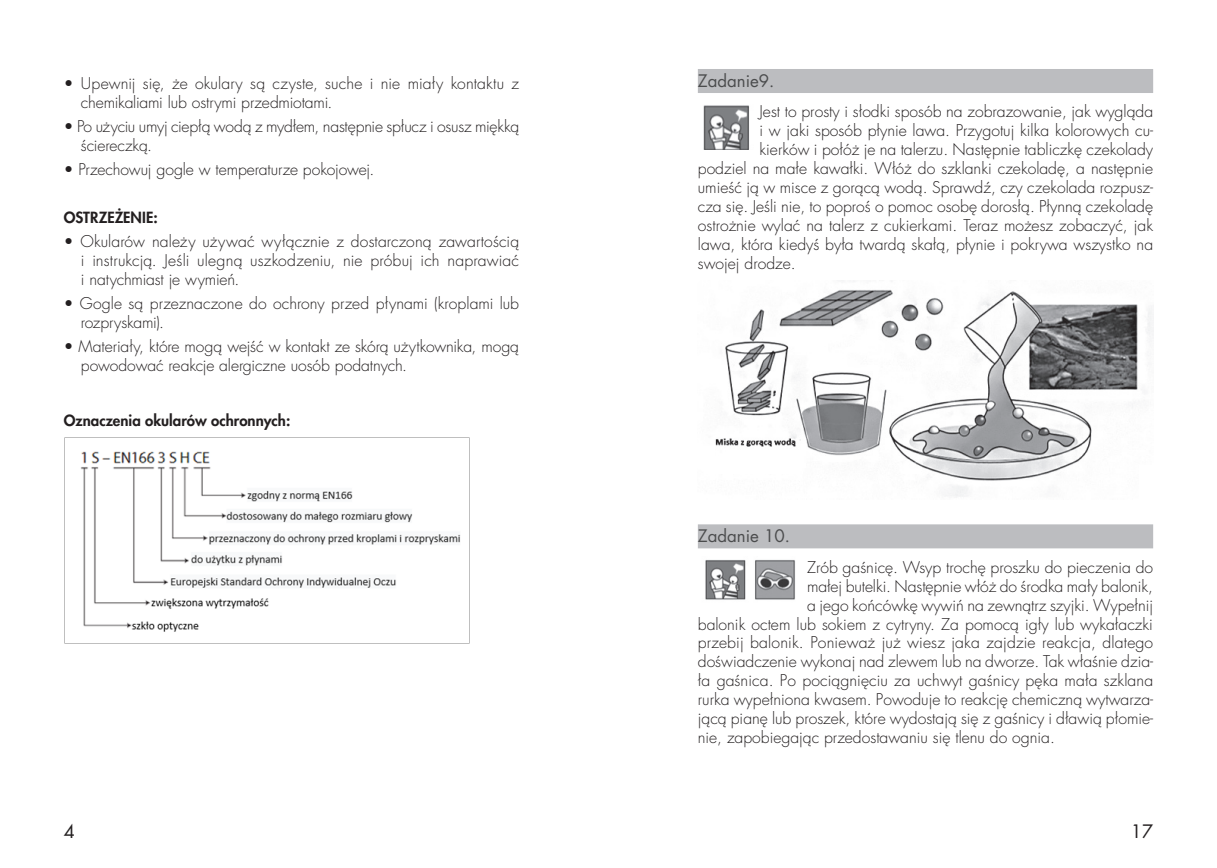
<style>
.page{position:relative;width:1217px;height:868px;background:#fff}
.page>*{position:absolute;margin:0;border:0;box-sizing:border-box;transform-origin:0 0}
.t1{font:18px "Futura LT";color:#231f20}
.t2{font:16.8px "Futura LTS Book";color:#4b4c4d}
.t3{font:300 15.75px/18.9px "Futura LTS";color:#231f20}
.t4{font:800 15px "Futura LTS";color:#231f20}
</style>
<div class="page">
<img style="left:64px;top:438px;width:397px;height:205px">
<div style="left:697px;top:69px;width:455px;height:24px;background:#bcbdc0"></div>
<div style="left:697px;top:524px;width:455px;height:24px;background:#bcbdc0"></div>
<img style="left:715px;top:280px;width:438px;height:217px">
<img style="left:703px;top:105px;width:46px;height:45px">
<div style="left:1138px;top:464px;width:39px;height:40px;background:#fff"></div>
<img style="left:705px;top:560px;width:90px;height:40px">
<p class="t3" style="left:81px;top:74px;width:439px;text-indent:-17px">• Upewnij się, że okulary są czyste, suche i nie miały kontaktu z chemikaliami lub ostrymi przedmiotami.</p>
<p class="t3" style="left:81px;top:117px;width:440px;text-indent:-17px">• Po użyciu umyj ciepłą wodą z mydłem, następnie spłucz i osusz miękką ściereczką.</p>
<p class="t3" style="left:64px;top:160px;width:312px">• Przechowuj gogle w temperaturze pokojowej.</p>
<p class="t4" style="left:64px;top:207px;width:95px">OSTRZEŻENIE:</p>
<p class="t3" style="left:81px;top:232px;width:439px;text-align:justify;text-indent:-17px">• Okularów należy używać wyłącznie z dostarczoną zawartością i instrukcją. Jeśli ulegną uszkodzeniu, nie próbuj ich naprawiać i natychmiast je wymień.</p>
<p class="t3" style="left:81px;top:294px;width:439px;text-indent:-17px">• Gogle są przeznaczone do ochrony przed płynami (kroplami lub rozpryskami).</p>
<p class="t3" style="left:81px;top:337px;width:439px;text-indent:-17px">• Materiały, które mogą wejść w kontakt ze skórą użytkownika, mogą powodować reakcje alergiczne uosób podatnych.</p>
<p class="t4" style="left:64px;top:410px;width:228px">Oznaczenia okularów ochronnych:</p>
<p class="t1" style="left:64px;top:819px;width:13px">4</p>
<p class="t2" style="left:697px;top:70px;width:78px">Zadanie9.</p>
<p class="t3" style="left:759px;top:103px;width:395px">Jest to prosty i słodki sposób na zobrazowanie, jak wygląda</p>
<p class="t3" style="left:759px;top:121px;width:395px">i w jaki sposób płynie lawa. Przygotuj kilka kolorowych cu-</p>
<p class="t3" style="left:759px;top:140px;width:395px">kierków i połóż je na talerzu. Następnie tabliczkę czekolady</p>
<p class="t3" style="left:697px;top:159px;width:456px">podziel na małe kawałki. Włóż do szklanki czekoladę, a następnie</p>
<p class="t3" style="left:697px;top:178px;width:456px">umieść ją w misce z gorącą wodą. Sprawdź, czy czekolada rozpusz-</p>
<p class="t3" style="left:697px;top:197px;width:456px">cza się. Jeśli nie, to poproś o pomoc osobę dorosłą. Płynną czekoladę</p>
<p class="t3" style="left:697px;top:216px;width:456px">ostrożnie wylać na talerz z cukierkami. Teraz możesz zobaczyć, jak</p>
<p class="t3" style="left:697px;top:235px;width:456px">lawa, która kiedyś była twardą skałą, płynie i pokrywa wszystko na</p>
<p class="t3" style="left:697px;top:254px;width:99px">swojej drodze.</p>
<p class="t2" style="left:697px;top:525px;width:93px">Zadanie 10.</p>
<p class="t3" style="left:806px;top:558px;width:347px">Zrób gaśnicę. Wsyp trochę proszku do pieczenia do</p>
<p class="t3" style="left:806px;top:577px;width:347px">małej butelki. Następnie włóż do środka mały balonik,</p>
<p class="t3" style="left:806px;top:595px;width:347px">a jego końcówkę wywiń na zewnątrz szyjki. Wypełnij</p>
<p class="t3" style="left:697px;top:614px;width:456px">balonik octem lub sokiem z cytryny. Za pomocą igły lub wykałaczki</p>
<p class="t3" style="left:697px;top:633px;width:457px">przebij balonik. Ponieważ już wiesz jaka zajdzie reakcja, dlatego</p>
<p class="t3" style="left:697px;top:652px;width:456px">doświadczenie wykonaj nad zlewem lub na dworze. Tak właśnie dzia-</p>
<p class="t3" style="left:697px;top:671px;width:456px">ła gaśnica. Po pociągnięciu za uchwyt gaśnicy pęka mała szklana</p>
<p class="t3" style="left:697px;top:690px;width:456px">rurka wypełniona kwasem. Powoduje to reakcję chemiczną wytwarza-</p>
<p class="t3" style="left:697px;top:709px;width:456px">jącą pianę lub proszek, które wydostają się z gaśnicy i dławią płomie-</p>
<p class="t3" style="left:697px;top:728px;width:358px">nie, zapobiegając przedostawaniu się tlenu do ognia.</p>
<p class="t1" style="left:1130px;top:819px;width:24px">17</p>
</div>
